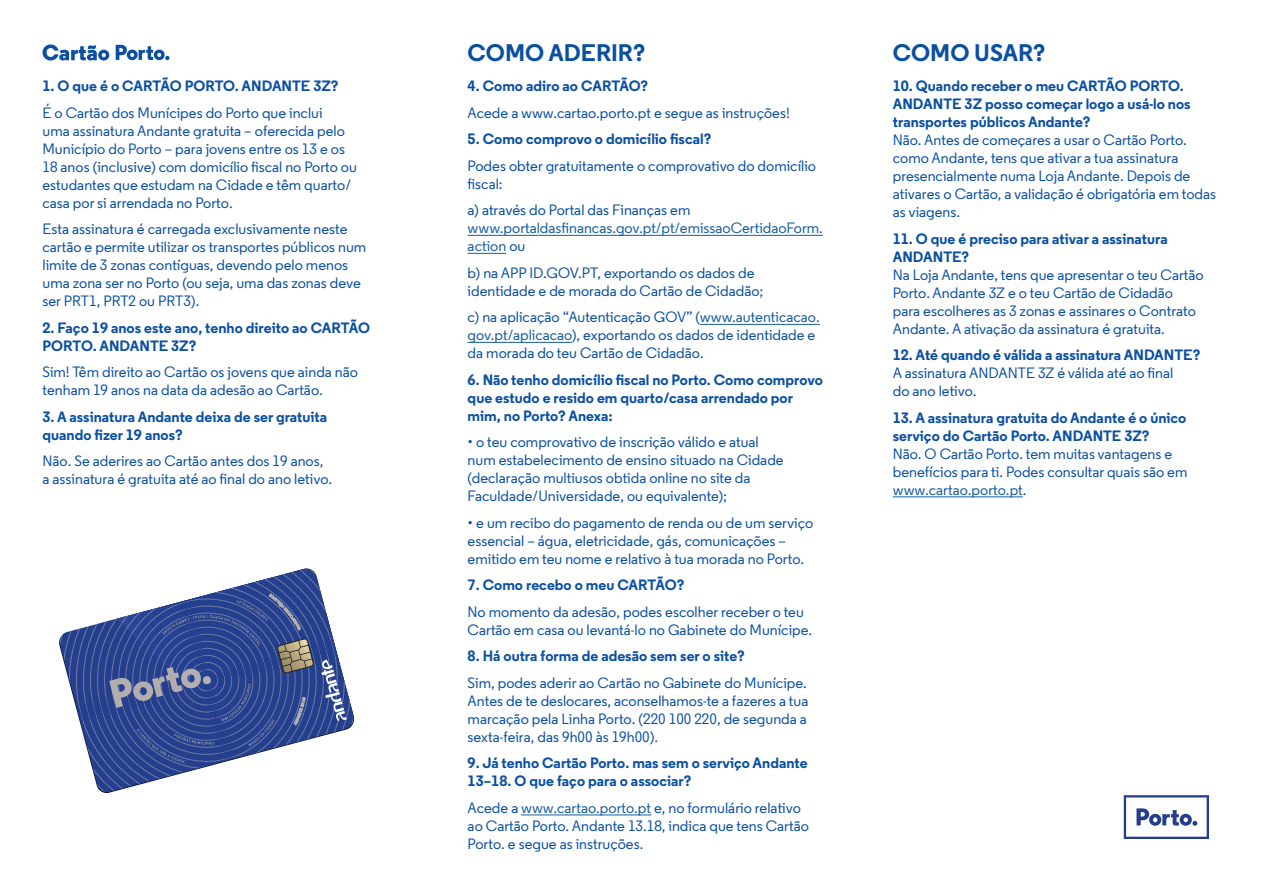
<style>
.page{position:relative;width:1263px;height:893px;background:#fff}
.page>*{position:absolute;margin:0;border:0;box-sizing:border-box;transform-origin:0 0}
.t1{font:700 24px "Regular";color:#0a4fa2}
.t2{font:500 15px/18px "Regular";color:#0a4fa2}
.t3{font:700 15px/18px "Regular";color:#0a4fa2}
.t4{font:500 15px/18px "Regular";color:#175d9e}
.s1{color:#0a4fa2}
.s2{color:#175d9e}
</style>
<div class="page">
<hr style="left:468px;top:235px;width:355px;height:1px;background:#175d9e">
<hr style="left:468px;top:253px;width:38px;height:1px;background:#175d9e">
<hr style="left:700px;top:324px;width:120px;height:1px;background:#175d9e">
<hr style="left:468px;top:342px;width:104px;height:1px;background:#175d9e">
<hr style="left:521px;top:814px;width:130px;height:1px;background:#175d9e">
<hr style="left:893px;top:496px;width:130px;height:1px;background:#175d9e">
<svg style="left:1124px;top:795px;width:85px;height:44px"></svg>
<svg style="left:116px;top:45px;width:54px;height:15px"></svg>
<svg style="left:43px;top:44px;width:66px;height:17px"></svg>
<svg style="left:59px;top:621px;width:102px;height:172px"></svg>
<svg style="left:258px;top:568px;width:97px;height:170px"></svg>
<svg style="left:108px;top:581px;width:207px;height:198px;background:#5668a2"></svg>
<p class="t3" style="left:43px;top:77px;width:297px">1. O que é o CARTÃO PORTO. ANDANTE 3Z?</p>
<p class="t2" style="left:43px;top:103px;width:316px">É o Cartão dos Munícipes do Porto que inclui<br>uma assinatura Andante gratuita – oferecida pelo Município do Porto – para jovens entre os 13 e os 18 anos (inclusive) com domicílio fiscal no Porto ou estudantes que estudam na Cidade e têm quarto/ casa por si arrendada no Porto.</p>
<p class="t2" style="left:43px;top:220px;width:325px">Esta assinatura é carregada exclusivamente neste cartão e permite utilizar os transportes públicos num limite de 3 zonas contíguas, devendo pelo menos uma zona ser no Porto (ou seja, uma das zonas deve ser PRT1, PRT2 ou PRT3).</p>
<p class="t3" style="left:43px;top:318px;width:329px">2. Faço 19 anos este ano, tenho direito ao CARTÃO<br>PORTO. ANDANTE 3Z?</p>
<p class="t2" style="left:43px;top:363px;width:317px">Sim! Têm direito ao Cartão os jovens que ainda não tenham 19 anos na data da adesão ao Cartão.</p>
<p class="t3" style="left:43px;top:407px;width:286px">3. A assinatura Andante deixa de ser gratuita quando fizer 19 anos?</p>
<p class="t2" style="left:43px;top:452px;width:282px">Não. Se aderires ao Cartão antes dos 19 anos,</p>
<p class="t2" style="left:43px;top:470px;width:291px">a assinatura é gratuita até ao final do ano letivo.</p>
<p class="t1" style="left:468px;top:36px;width:179px">COMO ADERIR?</p>
<p class="t1" style="left:893px;top:36px;width:154px">COMO USAR?</p>
<p class="t3" style="left:468px;top:77px;width:182px">4. Como adiro ao CARTÃO?</p>
<p class="t2" style="left:468px;top:103px;width:324px">Acede a www.cartao.porto.pt e segue as instruções!</p>
<p class="t3" style="left:468px;top:130px;width:245px">5. Como comprovo o domicílio fiscal?</p>
<p class="t2" style="left:468px;top:156px;width:350px">Podes obter gratuitamente o comprovativo do domicílio fiscal:</p>
<p class="t2" style="left:468px;top:201px;width:224px">a) através do Portal das Finanças em</p>
<p class="t4" style="left:468px;top:219px;width:357px">www.portaldasfinancas.gov.pt/pt/emissaoCertidaoForm. action <span class="s1">ou</span></p>
<p class="t2" style="left:468px;top:263px;width:297px">b) na APP ID.GOV.PT, exportando os dados de identidade e de morada do Cartão de Cidadão;</p>
<p class="t2" style="left:468px;top:308px;width:354px">c) na aplicação “Autenticação GOV” (<span class="s2">www.autenticacao. gov.pt/aplicacao</span>), exportando os dados de identidade e da morada do teu Cartão de Cidadão.</p>
<p class="t3" style="left:468px;top:370px;width:357px">6. Não tenho domicílio fiscal no Porto. Como comprovo que estudo e resido em quarto/casa arrendado por mim, no Porto? Anexa:</p>
<p class="t2" style="left:468px;top:433px;width:318px">• o teu comprovativo de inscrição válido e atual num estabelecimento de ensino situado na Cidade (declaração multiusos obtida online no site da Faculdade/Universidade, ou equivalente);</p>
<p class="t2" style="left:468px;top:513px;width:347px">• e um recibo do pagamento de renda ou de um serviço essencial – água, eletricidade, gás, comunicações – emitido em teu nome e relativo à tua morada no Porto.</p>
<p class="t3" style="left:468px;top:576px;width:218px">7. Como recebo o meu CARTÃO?</p>
<p class="t2" style="left:468px;top:602px;width:346px">No momento da adesão, podes escolher receber o teu<br>Cartão em casa ou levantá-lo no Gabinete do Munícipe.</p>
<p class="t3" style="left:468px;top:647px;width:279px">8. Há outra forma de adesão sem ser o site?</p>
<p class="t2" style="left:468px;top:673px;width:342px;text-align:justify">Sim, podes aderir ao Cartão no Gabinete do Munícipe.<br>Antes de te deslocares, aconselhamos-te a fazeres a tua marcação pela Linha Porto. (220 100 220, de segunda a sexta-feira, das 9h00 às 19h00).</p>
<p class="t3" style="left:468px;top:754px;width:342px">9. Já tenho Cartão Porto. mas sem o serviço Andante<br>13–18. O que faço para o associar?</p>
<p class="t2" style="left:468px;top:798px;width:343px">Acede a <span class="s2">www.cartao.porto.pt</span> e, no formulário relativo ao Cartão Porto. Andante 13.18, indica que tens Cartão<br>Porto. e segue as instruções.</p>
<p class="t3" style="left:893px;top:77px;width:299px">10. Quando receber o meu CARTÃO PORTO.<br>ANDANTE 3Z posso começar logo a usá-lo nos transportes públicos Andante?</p>
<p class="t2" style="left:893px;top:131px;width:325px">Não. Antes de começares a usar o Cartão Porto. como Andante, tens que ativar a tua assinatura presencialmente numa Loja Andante. Depois de ativares o Cartão, a validação é obrigatória em todas as viagens.</p>
<p class="t3" style="left:893px;top:229px;width:276px">11. O que é preciso para ativar a assinatura<br>ANDANTE?</p>
<p class="t2" style="left:893px;top:265px;width:312px">Na Loja Andante, tens que apresentar o teu Cartão Porto. Andante 3Z e o teu Cartão de Cidadão para escolheres as 3 zonas e assinares o Contrato Andante. A ativação da assinatura é gratuita.</p>
<p class="t3" style="left:893px;top:346px;width:309px">12. Até quando é válida a assinatura ANDANTE?</p>
<p class="t2" style="left:893px;top:364px;width:282px">A assinatura ANDANTE 3Z é válida até ao final</p>
<p class="t2" style="left:893px;top:382px;width:85px">do ano letivo.</p>
<p class="t3" style="left:893px;top:408px;width:295px">13. A assinatura gratuita do Andante é o único serviço do Cartão Porto. ANDANTE 3Z?</p>
<p class="t2" style="left:893px;top:444px;width:296px">Não. O Cartão Porto. tem muitas vantagens e benefícios para ti. Podes consultar quais são em <span class="s2">www.cartao.porto.pt</span>.</p>
</div>
